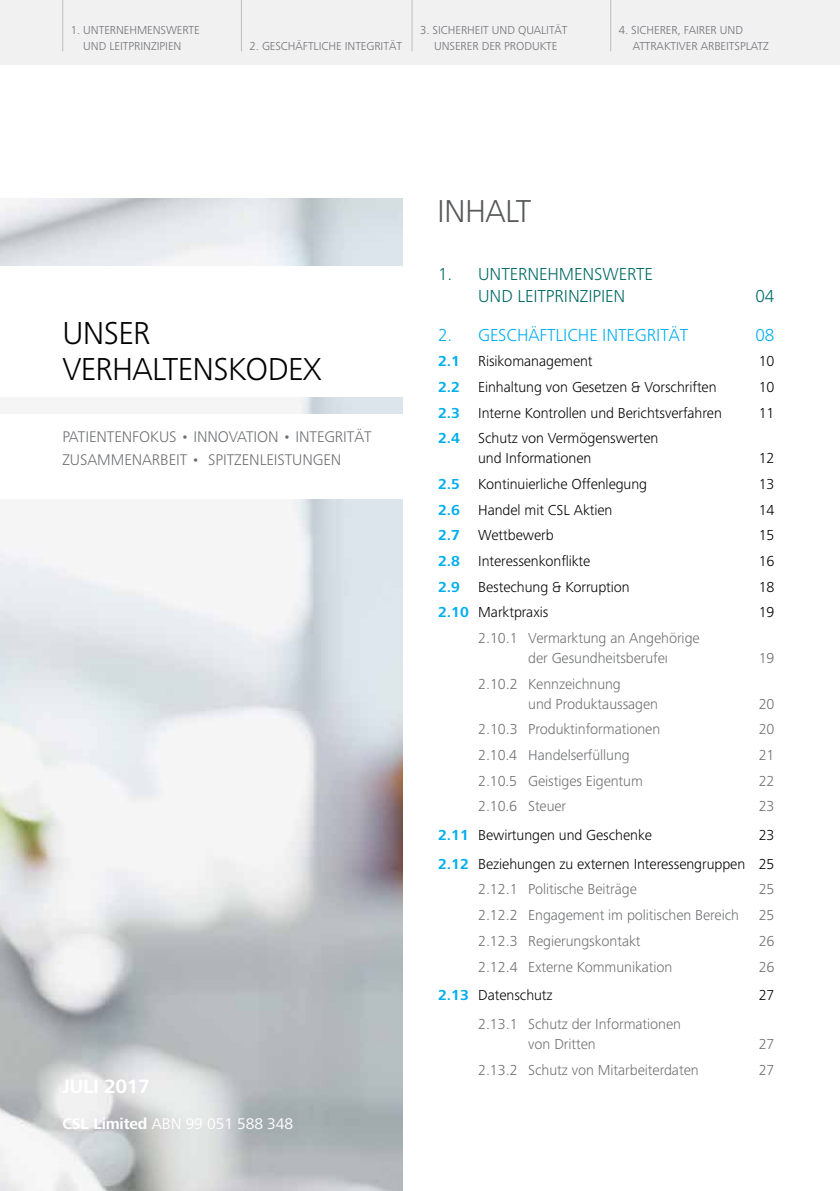
<style>
.page{position:relative;width:840px;height:1191px;background:#fff}
.page>*{position:absolute;margin:0;border:0;box-sizing:border-box;transform-origin:0 0}
.t1{font:300 32.8px/36px "Frutiger Next LTW1 G";letter-spacing:-.02em;color:#000}
.t2{font:300 32.8px "Frutiger Next LTW1 G";letter-spacing:-.02em;color:#58595b}
.t3{font:700 20px "Frutiger Next LTW1 G";letter-spacing:-.02em;color:#fff}
.t4{font:300 18px/22px "Frutiger Next LTW1 G";letter-spacing:-.005em;color:#006a65}
.t5{font:300 18px "Frutiger Next LTW1 G";letter-spacing:-.005em;color:#00aeef}
.t6{font:300 16px/23px "Frutiger Next LTW1 G";letter-spacing:-.005em;color:#6d6e71}
.t7{font:16px "Frutiger Next LTW1 G";letter-spacing:-.005em;color:#fff}
.t8{font:300 15px/20px "Frutiger Next LTW1 G";letter-spacing:-.005em;color:#000}
.t9{font:300 15px/20px "Frutiger Next LTW1 G";letter-spacing:-.005em;color:#6d6e71}
.t10{font:300 12px/16px "Frutiger Next LTW1 G";letter-spacing:-.005em;color:#6d6e71;text-align:center}
.s1{font-weight:700}
.s2{font-weight:700;color:#00aeef}
</style>
<div class="page">
<div style="left:0;top:0;width:839px;height:64px;background:#f1f1f2"></div>
<img style="left:0;top:198px;width:403px;height:993px">
<div style="left:0;top:266px;width:420px;height:131px;background:#fff"></div>
<div style="left:0;top:414px;width:420px;height:85px;background:#fff"></div>
<hr style="left:62px;top:0;width:1px;height:51px;background:#bcbec0">
<hr style="left:241px;top:0;width:1px;height:51px;background:#bcbec0">
<hr style="left:411px;top:0;width:1px;height:51px;background:#bcbec0">
<hr style="left:610px;top:0;width:1px;height:51px;background:#bcbec0">
<p class="t10" style="left:71px;top:22px;width:130px">1. UNTERNEHMENSWERTE<br>UND LEITPRINZIPIEN</p>
<p class="t10" style="left:249px;top:38px;width:154px">2. GESCHÄFTLICHE INTEGRITÄT</p>
<p class="t10" style="left:420px;top:22px;width:149px">3. SICHERHEIT UND QUALITÄT<br>UNSERER DER PRODUKTE</p>
<p class="t10" style="left:632px;top:22px;width:137px;text-align:left;text-indent:-14px">4. SICHERER, FAIRER UND<br>ATTRAKTIVER ARBEITSPLATZ</p>
<h1 class="t1" style="left:62px;top:315px;width:261px">UNSER<br>VERHALTENSKODEX</h1>
<p class="t6" style="left:62px;top:425px;width:311px">PATIENTENFOKUS • INNOVATION • INTEGRITÄT<br>ZUSAMMENARBEIT • SPITZENLEISTUNGEN</p>
<h2 class="t3" style="left:62px;top:1075px;width:89px">JULI 2017</h2>
<p class="t7" style="left:62px;top:1114px;width:232px"><span class="s1">CSL Limited</span> ABN 99 051 588 348</p>
<h1 class="t2" style="left:437px;top:192px;width:96px">INHALT</h1>
<p class="t4" style="left:478px;top:262px;width:176px;text-indent:-40px">1. UNTERNEHMENSWERTE<br>UND LEITPRINZIPIEN</p>
<p class="t4" style="left:755px;top:284px;width:20px">04</p>
<p class="t5" style="left:438px;top:324px;width:251px">2. GESCHÄFTLICHE INTEGRITÄT</p>
<p class="t5" style="left:755px;top:324px;width:20px">08</p>
<p class="t8" style="left:438px;top:351px;width:156px"><span class="s2">2.1</span> Risikomanagement</p>
<p class="t8" style="left:758px;top:351px;width:17px">10</p>
<p class="t8" style="left:438px;top:377px;width:280px"><span class="s2">2.2</span> Einhaltung von Gesetzen &amp; Vorschriften</p>
<p class="t8" style="left:758px;top:377px;width:17px">10</p>
<p class="t8" style="left:438px;top:402px;width:285px"><span class="s2">2.3</span> Interne Kontrollen und Berichtsverfahren</p>
<p class="t8" style="left:758px;top:402px;width:17px">11</p>
<p class="t8" style="left:478px;top:428px;width:181px;text-indent:-40px"><span class="s2">2.4</span> Schutz von Vermögenswerten und Informationen</p>
<p class="t8" style="left:758px;top:448px;width:17px">12</p>
<p class="t8" style="left:438px;top:474px;width:210px"><span class="s2">2.5</span> Kontinuierliche Offenlegung</p>
<p class="t8" style="left:758px;top:474px;width:17px">13</p>
<p class="t8" style="left:438px;top:499px;width:176px"><span class="s2">2.6</span> Handel mit CSL Aktien</p>
<p class="t8" style="left:758px;top:499px;width:17px">14</p>
<p class="t8" style="left:438px;top:525px;width:117px"><span class="s2">2.7</span> Wettbewerb</p>
<p class="t8" style="left:758px;top:525px;width:17px">15</p>
<p class="t8" style="left:438px;top:551px;width:154px"><span class="s2">2.8</span> Interessenkonflikte</p>
<p class="t8" style="left:758px;top:551px;width:17px">16</p>
<p class="t8" style="left:438px;top:576px;width:193px"><span class="s2">2.9</span> Bestechung &amp; Korruption</p>
<p class="t8" style="left:758px;top:576px;width:17px">18</p>
<p class="t8" style="left:438px;top:602px;width:112px"><span class="s2">2.10</span> Marktpraxis</p>
<p class="t8" style="left:758px;top:602px;width:17px">19</p>
<p class="t9" style="left:528px;top:628px;width:173px;text-indent:-50px">2.10.1 Vermarktung an Angehörige der Gesundheitsberufeı</p>
<p class="t9" style="left:758px;top:648px;width:17px">19</p>
<p class="t9" style="left:528px;top:673px;width:131px;text-indent:-50px">2.10.2 Kennzeichnung<br>und Produktaussagen</p>
<p class="t9" style="left:758px;top:693px;width:17px">20</p>
<p class="t9" style="left:478px;top:719px;width:183px">2.10.3 Produktinformationen</p>
<p class="t9" style="left:758px;top:719px;width:17px">20</p>
<p class="t9" style="left:478px;top:745px;width:153px">2.10.4 Handelserfüllung</p>
<p class="t9" style="left:758px;top:745px;width:17px">21</p>
<p class="t9" style="left:478px;top:770px;width:166px">2.10.5 Geistiges Eigentum</p>
<p class="t9" style="left:758px;top:770px;width:17px">22</p>
<p class="t9" style="left:478px;top:796px;width:90px">2.10.6 Steuer</p>
<p class="t9" style="left:758px;top:796px;width:17px">23</p>
<p class="t8" style="left:438px;top:825px;width:215px"><span class="s2">2.11</span> Bewirtungen und Geschenke</p>
<p class="t8" style="left:438px;top:821px;width:337px;line-height:28.6px;text-align:right">23<br><span class="s2">2.12</span> Beziehungen zu externen Interessengruppen 25</p>
<p class="t9" style="left:478px;top:879px;width:160px">2.12.1 Politische Beiträge</p>
<p class="t9" style="left:758px;top:879px;width:17px">25</p>
<p class="t9" style="left:478px;top:905px;width:262px">2.12.2 Engagement im politischen Bereich</p>
<p class="t9" style="left:758px;top:905px;width:17px">25</p>
<p class="t9" style="left:478px;top:930px;width:164px">2.12.3 Regierungskontakt</p>
<p class="t9" style="left:758px;top:930px;width:17px">26</p>
<p class="t9" style="left:478px;top:956px;width:196px">2.12.4 Externe Kommunikation</p>
<p class="t9" style="left:758px;top:956px;width:17px">26</p>
<p class="t8" style="left:438px;top:985px;width:116px"><span class="s2">2.13</span> Datenschutz</p>
<p class="t8" style="left:758px;top:985px;width:17px">27</p>
<p class="t9" style="left:528px;top:1014px;width:154px;text-indent:-50px">2.13.1 Schutz der Informationen von Dritten</p>
<p class="t9" style="left:758px;top:1034px;width:17px">27</p>
<p class="t9" style="left:478px;top:1059px;width:222px">2.13.2 Schutz von Mitarbeiterdaten</p>
<p class="t9" style="left:758px;top:1059px;width:17px">27</p>
</div>
